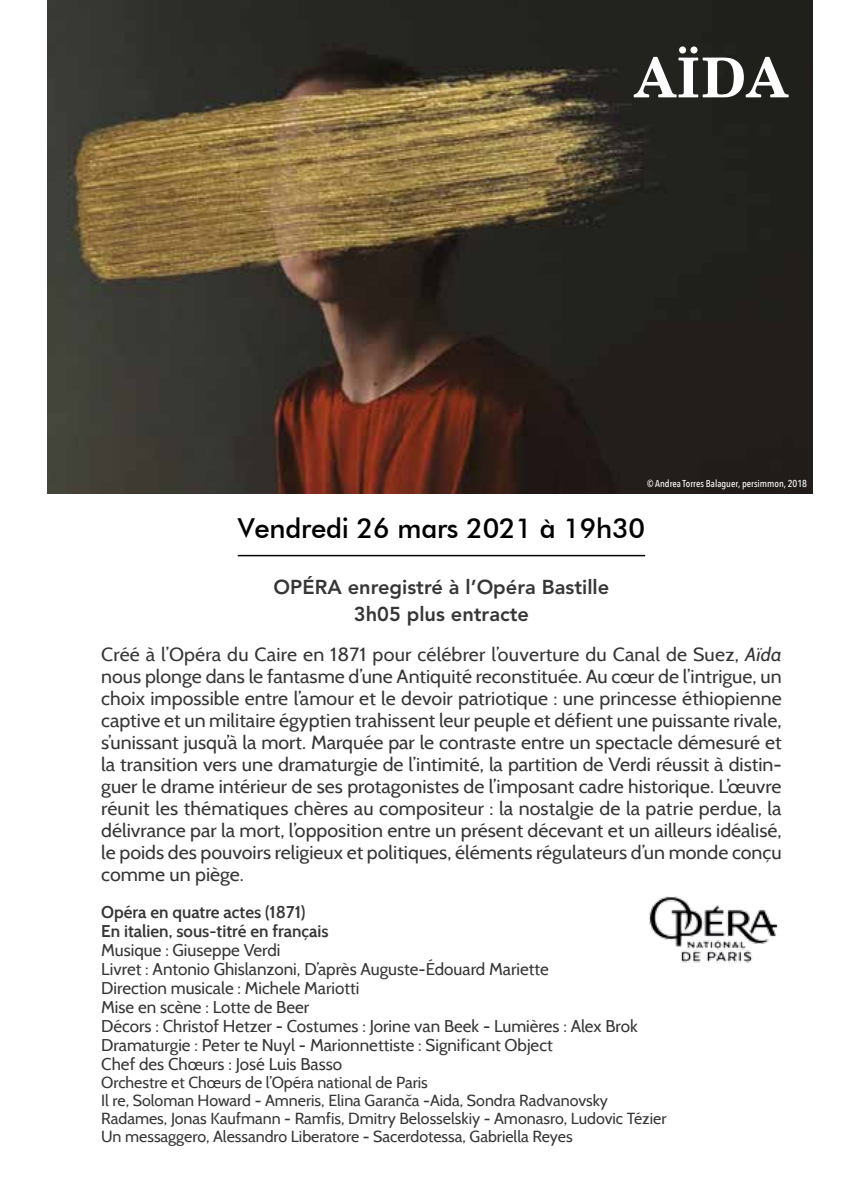
<style>
.page{position:relative;width:842px;height:1191px;background:#fff}
.page>*{position:absolute;margin:0;border:0;box-sizing:border-box;transform-origin:0 0}
.t1{font:700 55px "New Century Schoolbook";color:#fff}
.t2{font:500 27.6px "Futura BT";letter-spacing:-.01em;color:#000}
.t3{font:800 20px/27.6px "Avenir LT Std";color:#373636;text-align:center}
.t4{font:19px/22px "Cabin";color:#373636;text-align:justify}
.t5{font:17px/19px "Cabin";color:#373636}
.t6{font:600 17px/19px "Cabin";color:#373636}
.t7{font:16px/18px "Cabin";color:#373636}
.t8{font:500 10px "Avenir Next Condensed";color:#fff}
.s1{font-style:italic}
</style>
<div class="page">
<hr style="left:238px;top:555px;width:407px;height:1px;background:#000">
<img style="left:47px;top:0;width:765px;height:493px">
<img style="left:649px;top:896px;width:129px;height:67px">
<h1 class="t1" style="left:634px;top:44px;width:155px">AÏDA</h1>
<p class="t8" style="left:647px;top:477px;width:161px">© Andrea Torres Balaguer, persimmon, 2018</p>
<h2 class="t2" style="left:238px;top:511px;width:409px">Vendredi 26 mars 2021 à 19h30</h2>
<p class="t3" style="left:274px;top:573px;width:337px">OPÉRA enregistré à l’Opéra Bastille<br>3h05 plus entracte</p>
<p class="t4" style="left:101px;top:643px;width:682px">Créé à l’Opéra du Caire en 1871 pour célébrer l’ouverture du Canal de Suez, <span class="s1">Aïda </span>nous plonge dans le fantasme d’une Antiquité reconstituée. Au cœur de l’intrigue, un choix impossible entre l’amour et le devoir patriotique : une princesse éthiopienne captive et un militaire égyptien trahissent leur peuple et défient une puissante rivale, s’unissant jusqu’à la mort. Marquée par le contraste entre un spectacle démesuré et la transition vers une dramaturgie de l’intimité, la partition de Verdi réussit à distin&shy;guer le drame intérieur de ses protagonistes de l’imposant cadre historique. L’œuvre réunit les thématiques chères au compositeur : la nostalgie de la patrie perdue, la délivrance par la mort, l’opposition entre un présent décevant et un ailleurs idéalisé, le poids des pouvoirs religieux et politiques, éléments régulateurs d’un monde conçu comme un piège.</p>
<p class="t6" style="left:101px;top:902px;width:229px">Opéra en quatre actes (1871)<br>En italien, sous-titré en français</p>
<p class="t5" style="left:101px;top:940px;width:538px">Musique : Giuseppe Verdi<br>Livret : Antonio Ghislanzoni, D’après Auguste-Édouard Mariette<br>Direction musicale : Michele Mariotti<br>Mise en scène : Lotte de Beer<br>Décors : Christof Hetzer - Costumes : Jorine van Beek - Lumières : Alex Brok Dramaturgie : Peter te Nuyl - Marionnettiste : Significant Object<br>Chef des Chœurs : José Luis Basso</p>
<p class="t7" style="left:101px;top:1073px;width:567px">Orchestre et Chœurs de l’Opéra national de Paris<br>Il re, Soloman Howard - Amneris, Elina Garanča -Aida, Sondra Radvanovsky Radames, Jonas Kaufmann - Ramfis, Dmitry Belosselskiy - Amonasro, Ludovic Tézier Un messaggero, Alessandro Liberatore - Sacerdotessa, Gabriella Reyes</p>
</div>
